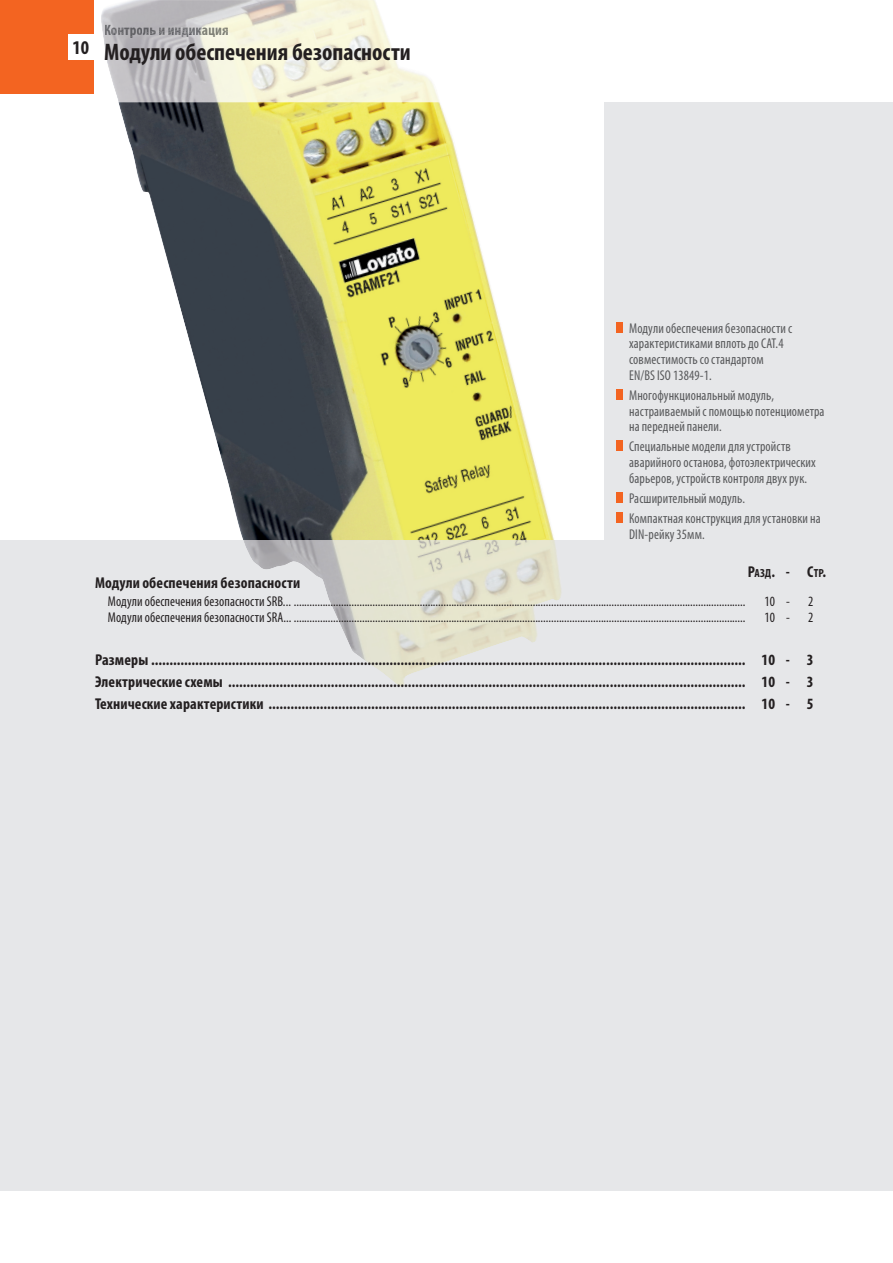
<style>
.page{position:relative;width:893px;height:1263px;background:#fff}
.page>*{position:absolute;margin:0;border:0;box-sizing:border-box;transform-origin:0 0}
.t1{font:700 condensed 24px "Myriad Pro";color:#231f20}
.t2{font:700 condensed 19.5px "Myriad Pro";color:#231f20}
.t3{font:700 condensed 15.75px/22px "Myriad Pro";letter-spacing:.01em;color:#231f20;text-align:justify}
.t4{font:700 condensed 15px "Myriad Pro";color:#616165}
.t5{font:condensed 14.25px "Myriad Pro";letter-spacing:.01em;color:#231f20;scale:.95 1}
.t6{font:condensed 14.25px/15.8px "Myriad Pro";letter-spacing:.01em;color:#57585a;scale:.95 1}
.s1{color:#696a6e}
.s2{color:#68686c}
.s3{color:#646467}
.s4{color:#626266}
.s5{color:#636367}
.s6{color:#616166}
.s7{color:#68696d}
.s8{color:#6d6e72}
.s9{color:#7f8077}
.s10{color:#7f7e71}
.s11{font-size:11.85px}
</style>
<div class="page">
<div style="left:0;top:102px;width:893px;height:1088px;background:#e6e7e9"></div>
<img style="left:101px;top:0;width:338px;height:102px">
<img style="left:306px;top:540px;width:255px;height:147px">
<img style="left:243px;top:540px;width:63px;height:29px">
<svg style="left:105px;top:25px;width:123px;height:13px;background:#c9c8c7"></svg>
<div style="left:0;top:0;width:94px;height:94px;background:#f36421"></div>
<div style="left:68px;top:34px;width:28px;height:26px;background:#fff"></div>
<div style="left:0;top:102px;width:604px;height:438px;background:#fff"></div>
<img style="left:118px;top:102px;width:436px;height:438px">
<div style="left:616px;top:322px;width:7px;height:11px;background:#f36421"></div>
<div style="left:616px;top:389px;width:7px;height:11px;background:#f36421"></div>
<div style="left:616px;top:441px;width:7px;height:10px;background:#f36421"></div>
<div style="left:616px;top:492px;width:7px;height:11px;background:#f36421"></div>
<div style="left:616px;top:512px;width:7px;height:11px;background:#f36421"></div>
<p class="t2" style="left:72px;top:36px;width:18px">10</p>
<p class="t4" style="left:104px;top:21px;width:126px"><span class="s1">К</span><span class="s2">о</span><span class="s3">н</span>троль <span class="s4">и</span> <span class="s5">и</span><span class="s6">н</span><span class="s7">д</span><span class="s8">ик</span><span class="s9">аци</span><span class="s10">я</span></p>
<h1 class="t1" style="left:104px;top:38px;width:308px">Модули обеспечения безопасности</h1>
<p class="t6" style="left:629px;top:320px;width:173px">Модули обеспечения безопасности с характеристиками вплоть до CAT.4 совместимость со стандартом<br>EN/BS ISO 13849-1.</p>
<p class="t6" style="left:629px;top:387px;width:207px">Многофункциональный модуль, настраиваемый с помощью потенциометра на передней панели.</p>
<p class="t6" style="left:629px;top:439px;width:198px">Специальные модели для устройств аварийного останова, фотоэлектрических барьеров, устройств контроля двух рук.</p>
<p class="t6" style="left:629px;top:488px;width:203px;line-height:20px">Расширительный модуль.<br>Компактная конструкция для установки на</p>
<p class="t6" style="left:629px;top:526px;width:81px">DIN-рейку 35мм.</p>
<p class="t3" style="left:748px;top:560px;width:80px">Р<span class="s11">АЗД</span>. - С<span class="s11">ТР</span>.</p>
<p class="t3" style="left:95px;top:572px;width:207px">Модули обеспечения безопасности</p>
<p class="t5" style="left:108px;top:593px;width:673px">Модули обеспечения безопасности SRB... ............................................................................................................................................................................</p>
<p class="t5" style="left:764px;top:593px;width:28px">10 -</p>
<p class="t5" style="left:808px;top:593px;width:7px">2</p>
<p class="t5" style="left:108px;top:609px;width:673px">Модули обеспечения безопасности SRA... ............................................................................................................................................................................</p>
<p class="t5" style="left:764px;top:609px;width:28px">10 -</p>
<p class="t5" style="left:808px;top:609px;width:7px">2</p>
<p class="t3" style="left:95px;top:649px;width:720px">Размеры .................................................................................................................................................................. 10 - 3<br>Электрические схемы ............................................................................................................................................. 10 - 3<br>Технические характеристики .................................................................................................................................. 10 - 5</p>
</div>
